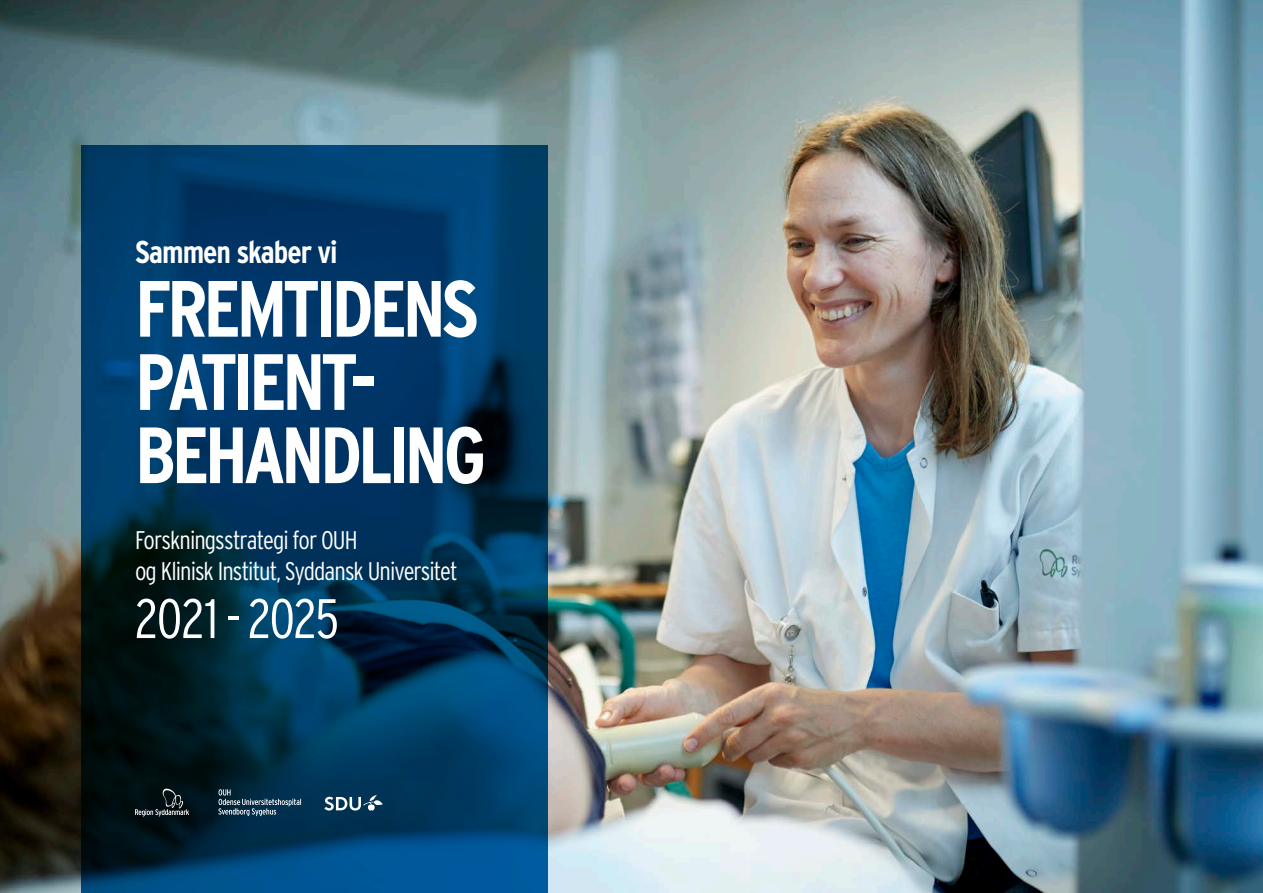
<style>
.page{position:relative;width:1263px;height:893px;background:#fff}
.page>*{position:absolute;margin:0;border:0;box-sizing:border-box;transform-origin:0 0}
.t1{font:700 condensed 79.5px/73.2px "Interstate";letter-spacing:-.06em;color:#fff}
.t2{font:300 condensed 55.5px "Interstate";letter-spacing:-.025em;color:#fff}
.t3{font:700 condensed 31.5px "Interstate";letter-spacing:-.03em;color:#fff}
.t4{font:300 condensed 25.5px/30.6px "Interstate";letter-spacing:-.04em;color:#fff}
</style>
<div class="page">
<img style="left:0;top:0;width:1263px;height:893px">
<svg style="left:81px;top:146px;width:466px;height:747px;background:#00355b"></svg>
<svg style="left:135px;top:789px;width:54px;height:27px"></svg>
<svg style="left:324px;top:795px;width:59px;height:15px"></svg>
<svg style="left:218px;top:789px;width:83px;height:27px;background:#2a4d63"></svg>
<p class="t3" style="left:135px;top:235px;width:204px">Sammen skaber vi</p>
<h1 class="t1" style="left:135px;top:272px;width:353px">FREMTIDENS<br>PATIENT-<br>BEHANDLING</h1>
<p class="t4" style="left:135px;top:524px;width:324px">Forskningsstrategi for OUH<br>og Klinisk Institut, Syddansk Universitet</p>
<h2 class="t2" style="left:135px;top:587px;width:206px">2021 - 2025</h2>
</div>
